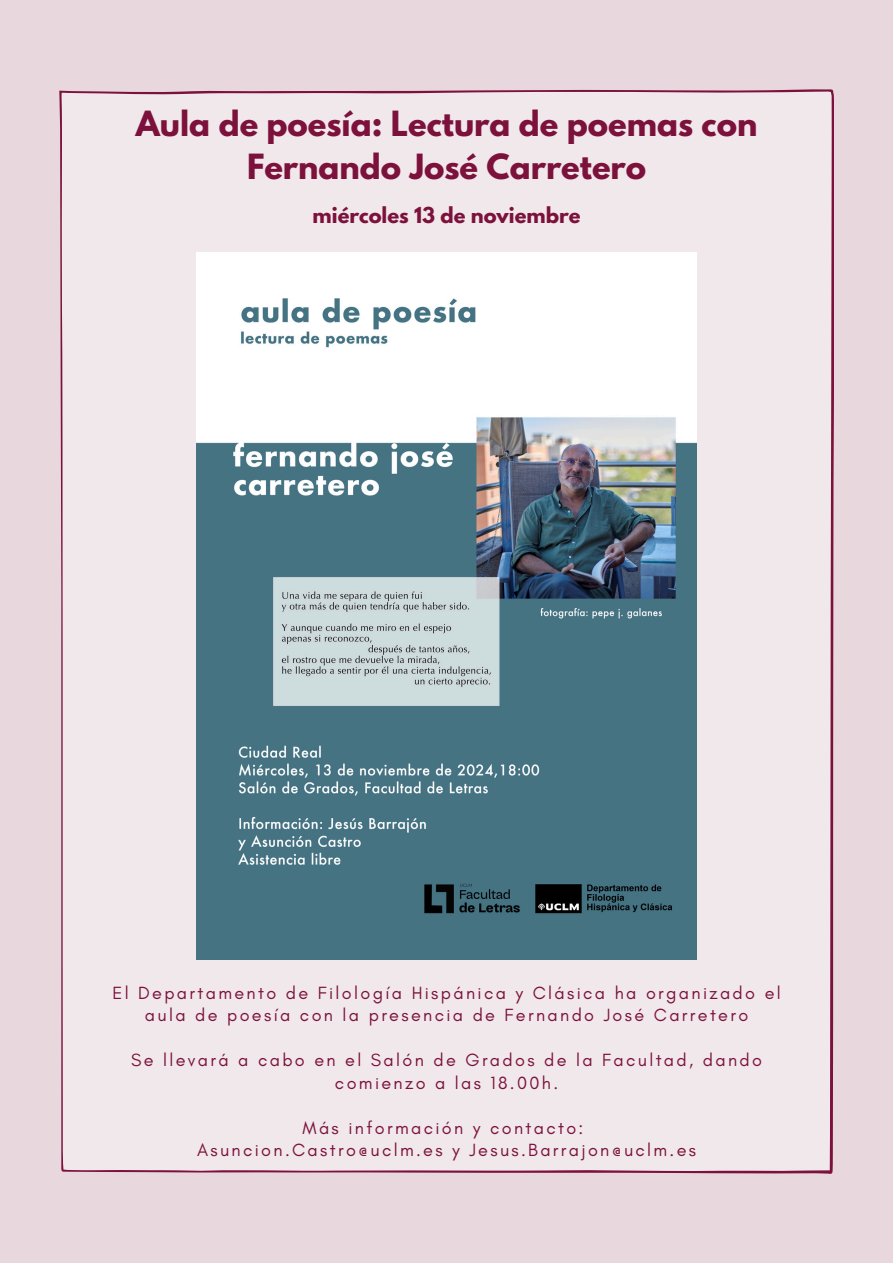
<style>
.page{position:relative;width:893px;height:1263px;background:#e8d8dd}
.page>*{position:absolute;margin:0;border:0;box-sizing:border-box;transform-origin:0 0}
.t1{font:700 30.75px/42.8px "League Spartan";color:#7c123c;text-align:center}
.t2{font:700 19.5px "League Spartan";color:#7c123c}
.t3{font:18px/22.5px "Glacial Indifference";letter-spacing:.13em;color:#7c123c;text-align:center}
</style>
<div class="page">
<div style="left:59px;top:89px;width:775px;height:1085px;background:#f1e8eb"></div>
<img style="left:196px;top:252px;width:501px;height:707px">
<h2 class="t1" style="left:136px;top:106px;width:623px">Aula de poesía: Lectura de poemas con<br>Fernando José Carretero</h2>
<p class="t2" style="left:313px;top:205px;width:269px">miércoles 13 de noviembre</p>
<p class="t3" style="left:112px;top:981px;width:670px">El Departamento de Filología Hispánica y Clásica ha organizado el aula de poesía con la presencia de Fernando José Carretero</p>
<p class="t3" style="left:131px;top:1049px;width:632px">Se llevará a cabo en el Salón de Grados de la Facultad, dando comienzo a las 18.00h.</p>
<p class="t3" style="left:302px;top:1116px;width:282px">Más información y contacto:</p>
<p class="t3" style="left:197px;top:1139px;width:500px">Asuncion.Castro@uclm.es y Jesus.Barrajon@uclm.es</p>
</div>
